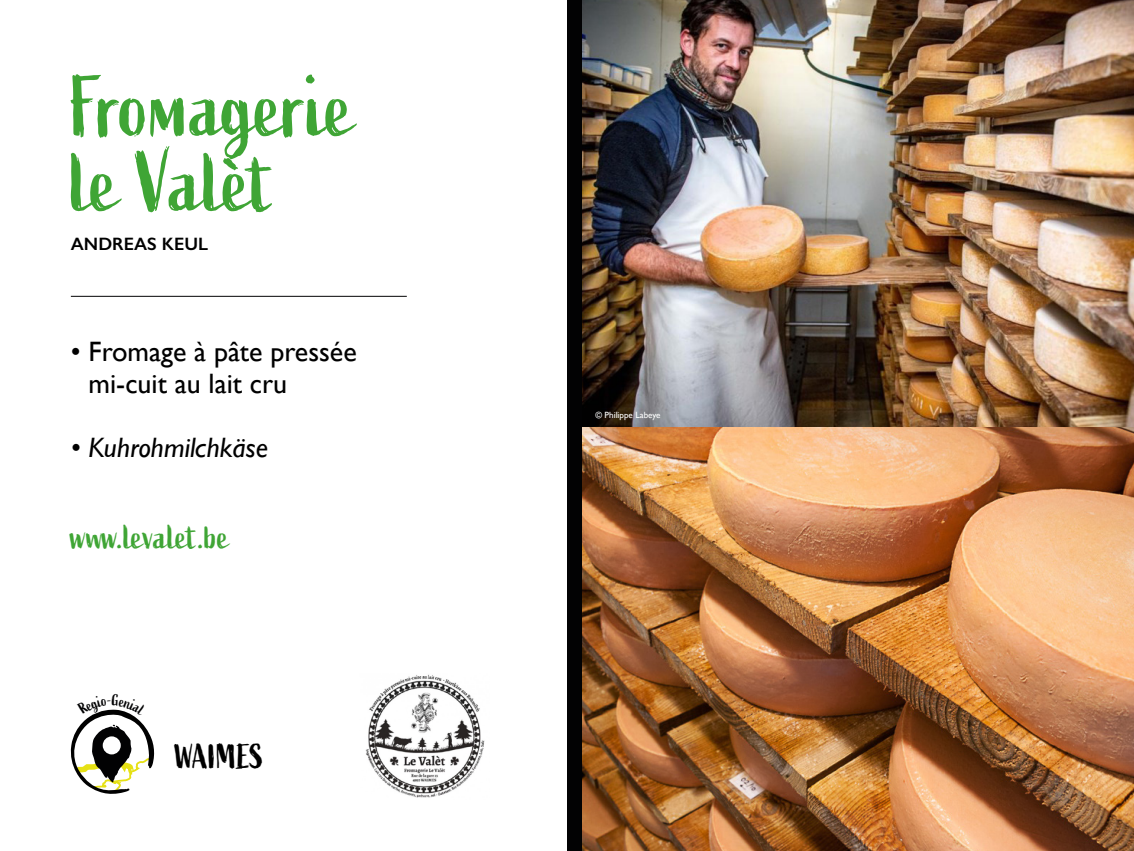
<style>
.page{position:relative;width:1134px;height:851px;background:#fff}
.page>*{position:absolute;margin:0;border:0;box-sizing:border-box;transform-origin:0 0}
.t1{font:85px/75px "Active";letter-spacing:-.01em;color:#3fa535}
.t2{font:35px "Active";letter-spacing:.01em;color:#3fa535}
.t3{font:34.4px "Active";color:#000}
.t4{font:28px/32px "Gill Sans";color:#000}
.t5{font:italic 28px "Gill Sans";color:#000}
.t6{font:600 18px "Gill Sans";color:#000}
.t7{font:9px "Gill Sans";color:#fff}
</style>
<div class="page">
<hr style="left:71px;top:296px;width:336px;height:1px;background:#020203">
<img style="left:365px;top:674px;width:120px;height:124px">
<img style="left:581px;top:426px;width:553px;height:424px">
<img style="left:581px;top:0;width:553px;height:426px">
<div style="left:567px;top:0;width:14px;height:850px;background:#020203"></div>
<svg style="left:70px;top:709px;width:84px;height:85px"></svg>
<h1 class="t1" style="left:71px;top:72px;width:284px">Fromagerie le Valèt</h1>
<p class="t6" style="left:71px;top:233px;width:139px">ANDREAS KEUL</p>
<p class="t4" style="left:89px;top:335px;width:270px;text-indent:-18px">• Fromage à pâte pressée mi-cuit au lait cru</p>
<p class="t5" style="left:71px;top:431px;width:199px">• Kuhrohmilchkäse</p>
<p class="t2" style="left:71px;top:516px;width:159px">www.levalet.be</p>
<p class="t3" style="left:175px;top:736px;width:91px">WAIMES</p>
<p class="t7" style="left:595px;top:410px;width:66px">© Philippe Labeye</p>
</div>
